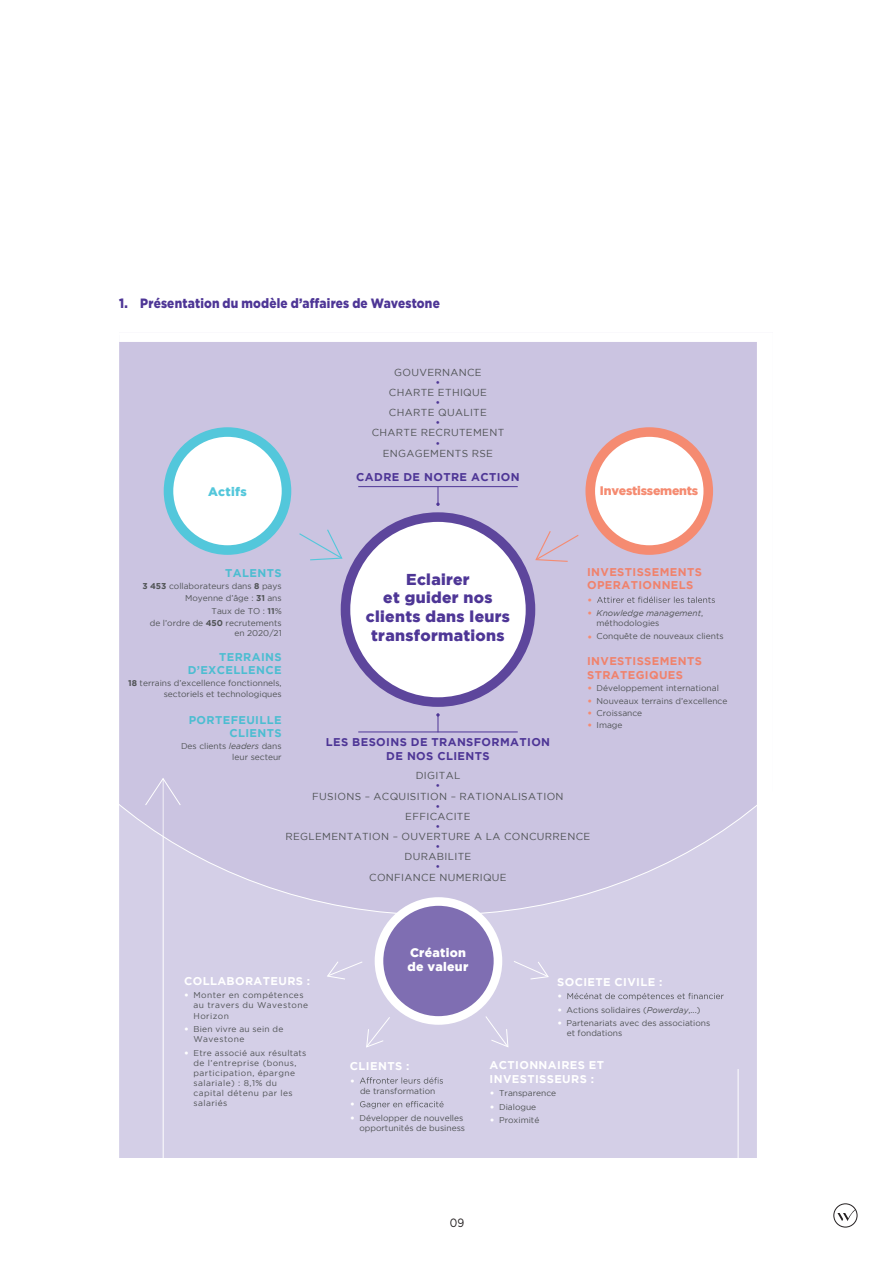
<style>
.page{position:relative;width:893px;height:1263px;background:#fff}
.page>*{position:absolute;margin:0;border:0;box-sizing:border-box;transform-origin:0 0}
.t1{font:900 15.75px/18.9px "Gotham";letter-spacing:.02em;color:#4e3696;text-align:center}
.t2{font:900 13.5px "Gotham";letter-spacing:.015em;color:#4e3696;scale:.88 1}
.t3{font:900 12.3px/13.5px "Gotham";letter-spacing:.02em;color:#fff}
.t4{font:900 12.3px "Gotham";letter-spacing:-.02em;color:#f58b71}
.t5{font:900 12.3px "Gotham";letter-spacing:.02em;color:#53c7db}
.t6{font:12px "Gotham";color:#231f20;scale:.88 1}
.t7{font:700 11.25px/14.7px "Gotham";letter-spacing:.035em;color:#fff}
.t8{font:700 11.25px/13.5px "Gotham";letter-spacing:.035em;color:#4e3696;text-align:center}
.t9{font:700 11.25px/13.5px "Gotham";letter-spacing:.035em;color:#f0826c}
.t10{font:700 11.25px/13.5px "Gotham";letter-spacing:.035em;color:#4dbdd1;text-align:right}
.t11{font:11.25px "Gotham";color:#f58b71}
.t12{font:11.25px "Gotham";color:#fff}
.t13{font:10.2px/10.2px "Gotham";letter-spacing:.035em;color:#505355;text-align:center}
.t14{font:8.4px/10.2px "Gotham";color:#505355;text-align:right}
.t15{font:8.4px/10.2px "Gotham";letter-spacing:.05em;color:#505355}
.t16{font:italic 8.4px/9.6px "Gotham";color:#505355}
.t17{font:8.4px/10.2px "Gotham";letter-spacing:.02em;color:#505355}
.s1{color:#4e3696}
.s2{font-weight:700}
.s3{font-style:italic}
.s4{font-style:normal;font-size:11.25px;color:#f58b71}
.s5{font-style:normal}
.s6{font-size:11.25px;color:#f58b71}
.s7{font-size:11.25px;color:#fff}
.s8{font-weight:400}
</style>
<div class="page">
<svg style="left:837px;top:1209px;width:18px;height:12px"></svg>
<div style="left:833px;top:1203px;width:24px;height:24px;border:1px solid #231f20;border-radius:50%"></div>
<svg style="left:119px;top:342px;width:638px;height:816px;background:#cec7e2"></svg>
<div style="left:345px;top:517px;width:185px;height:185px;background:#fff;border-radius:50%"></div>
<div style="left:341px;top:512px;width:194px;height:195px;border:10px solid #5d469c;border-radius:50%"></div>
<div style="left:168px;top:432px;width:118px;height:118px;background:#fff;border-radius:50%"></div>
<div style="left:164px;top:427px;width:127px;height:128px;border:10px solid #53c7db;border-radius:50%"></div>
<div style="left:590px;top:432px;width:118px;height:118px;background:#fff;border-radius:50%"></div>
<div style="left:585px;top:427px;width:128px;height:128px;border:10px solid #f58b71;border-radius:50%"></div>
<svg style="left:436px;top:713px;width:4px;height:18px"></svg>
<svg style="left:436px;top:487px;width:4px;height:19px"></svg>
<hr style="left:358px;top:486px;width:160px;height:1px;background:#4e3696">
<hr style="left:358px;top:731px;width:160px;height:1px;background:#4e3696">
<div style="left:379px;top:901px;width:119px;height:119px;background:#7f6eb2;border-radius:50%"></div>
<div style="left:375px;top:897px;width:127px;height:128px;border:9px solid #fff;border-radius:50%"></div>
<svg style="left:144px;top:777px;width:37px;height:29px"></svg>
<svg style="left:298px;top:528px;width:45px;height:33px"></svg>
<svg style="left:534px;top:530px;width:46px;height:32px"></svg>
<svg style="left:366px;top:1016px;width:25px;height:32px"></svg>
<svg style="left:597px;top:597px;width:118px;height:6px"></svg>
<svg style="left:360px;top:1077px;width:83px;height:7px"></svg>
<svg style="left:360px;top:1101px;width:84px;height:7px"></svg>
<svg style="left:567px;top:993px;width:157px;height:7px"></svg>
<svg style="left:485px;top:1015px;width:24px;height:33px"></svg>
<svg style="left:326px;top:961px;width:37px;height:19px"></svg>
<svg style="left:513px;top:960px;width:36px;height:20px"></svg>
<p class="t2" style="left:119px;top:294px;width:366px">1. Présentation du modèle d’affaires de Wavestone</p>
<p class="t13" style="left:372px;top:367px;width:134px">GOUVERNANCE<br><span class="s1">•<br></span>CHARTE ETHIQUE<br><span class="s1">•<br></span>CHARTE QUALITE<br><span class="s1">•<br></span>CHARTE RECRUTEMENT <span class="s1">•<br></span>ENGAGEMENTS RSE</p>
<p class="t8" style="left:356px;top:470px;width:165px">CADRE DE NOTRE ACTION</p>
<p class="t5" style="left:208px;top:484px;width:40px">Actifs</p>
<p class="t4" style="left:600px;top:484px;width:100px">Investissements</p>
<p class="t10" style="left:225px;top:566px;width:58px">TALENTS</p>
<p class="t14" style="left:142px;top:580px;width:141px;line-height:12.5px"><span class="s2">3 453</span> collaborateurs dans <span class="s2">8</span> pays<br>Moyenne d’âge : <span class="s2">31</span> ans<br>Taux de TO : <span class="s2">11</span>%<br>de l’ordre de <span class="s2">450</span> recrutements</p>
<p class="t14" style="left:234px;top:628px;width:49px">en 2020/21</p>
<p class="t10" style="left:188px;top:649px;width:95px">TERRAINS<br>D’EXCELLENCE</p>
<p class="t14" style="left:128px;top:678px;width:155px"><span class="s2">18</span> terrains d’excellence fonctionnels, sectoriels et technologiques</p>
<p class="t10" style="left:189px;top:712px;width:94px">PORTEFEUILLE<br>CLIENTS</p>
<p class="t14" style="left:181px;top:741px;width:102px">Des clients <span class="s3">leaders</span> dans leur secteur</p>
<p class="t1" style="left:366px;top:569px;width:146px">Eclairer<br>et guider nos clients dans leurs transformations</p>
<p class="t8" style="left:326px;top:735px;width:226px">LES BESOINS DE TRANSFORMATION<br>DE NOS CLIENTS</p>
<p class="t9" style="left:587px;top:565px;width:116px">INVESTISSEMENTS<br>OPERATIONNELS</p>
<p class="t11" style="left:587px;top:594px;width:7px">•</p>
<p class="t16" style="left:597px;top:608px;width:108px;text-indent:-10px"><span class="s4">•</span> Knowledge management<span class="s5">, méthodologies</span></p>
<p class="t14" style="left:587px;top:631px;width:138px"><span class="s6">•</span> Conquête de nouveaux clients</p>
<p class="t9" style="left:587px;top:654px;width:116px">INVESTISSEMENTS<br>STRATEGIQUES</p>
<p class="t14" style="left:587px;top:683px;width:133px"><span class="s6">•</span> Développement international</p>
<p class="t14" style="left:587px;top:695px;width:142px"><span class="s6">•</span> Nouveaux terrains d’excellence</p>
<p class="t14" style="left:587px;top:708px;width:57px"><span class="s6">•</span> Croissance</p>
<p class="t14" style="left:587px;top:720px;width:37px"><span class="s6">•</span> Image</p>
<p class="t13" style="left:285px;top:770px;width:306px">DIGITAL<br><span class="s1">•<br></span>FUSIONS – ACQUISITION – RATIONALISATION<br><span class="s1">•<br></span>EFFICACITE<br><span class="s1">•<br></span>REGLEMENTATION – OUVERTURE A LA CONCURRENCE <span class="s1">•<br></span>DURABILITE<br><span class="s1">•<br></span>CONFIANCE NUMERIQUE</p>
<p class="t7" style="left:184px;top:973px;width:128px">COLLABORATEURS :</p>
<p class="t15" style="left:194px;top:990px;width:116px;text-indent:-10px"><span class="s7">•</span> Monter en compétences au travers du Wavestone<br>Horizon</p>
<p class="t17" style="left:194px;top:1024px;width:91px;text-indent:-10px"><span class="s7">•</span> Bien vivre au sein de<br>Wavestone</p>
<p class="t15" style="left:194px;top:1047px;width:114px;text-indent:-10px"><span class="s7">•</span> Etre associé aux résultats de l’entreprise (bonus, participation, épargne salariale) : 8,1% du capital détenu par les salariés</p>
<p class="t3" style="left:408px;top:946px;width:62px">Création de valeur</p>
<p class="t7" style="left:350px;top:1058px;width:61px">CLIENTS : <span class="s8">•</span></p>
<p class="t14" style="left:360px;top:1085px;width:77px">de transformation</p>
<p class="t12" style="left:350px;top:1098px;width:7px">•</p>
<p class="t14" style="left:350px;top:1112px;width:117px"><span class="s7">•</span> Développer de nouvelles opportunités de business</p>
<p class="t7" style="left:557px;top:974px;width:107px">SOCIETE CIVILE : <span class="s8">•</span></p>
<p class="t14" style="left:557px;top:1004px;width:145px"><span class="s7">•</span> Actions solidaires (<span class="s3">Powerday</span>,...)</p>
<p class="t14" style="left:567px;top:1018px;width:145px;text-align:left;text-indent:-10px"><span class="s7">•</span> Partenariats avec des associations et fondations</p>
<p class="t7" style="left:490px;top:1058px;width:116px;line-height:13.5px">ACTIONNAIRES ET<br>INVESTISSEURS :</p>
<p class="t14" style="left:490px;top:1088px;width:68px"><span class="s7">•</span> Transparence</p>
<p class="t14" style="left:490px;top:1101px;width:48px"><span class="s7">•</span> Dialogue</p>
<p class="t14" style="left:490px;top:1115px;width:51px"><span class="s7">•</span> Proximité</p>
<h3 class="t6" style="left:450px;top:1215px;width:18px">09</h3>
</div>
